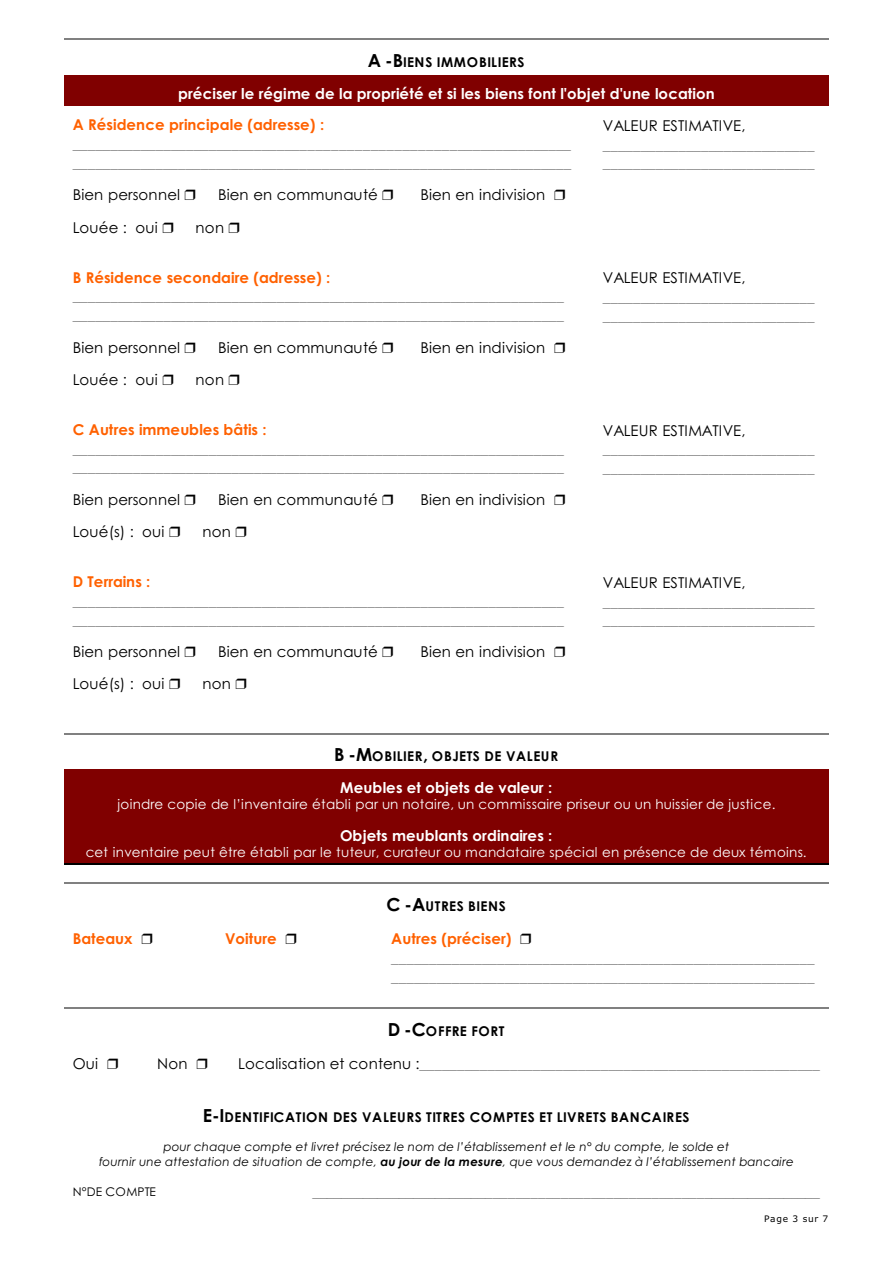
<style>
.page{position:relative;width:894px;height:1263px;background:#fff}
.page>*{position:absolute;margin:0;border:0;box-sizing:border-box;transform-origin:0 0}
.t1{font:15px/18.8px "Century Gothic";letter-spacing:.01em;color:#808080}
.t2{font:15px "Century Gothic";letter-spacing:.01em;color:#000}
.t3{font:700 15px "Century Gothic";letter-spacing:.005em;color:#ff6100}
.t4{font:700 15px "Century Gothic";letter-spacing:.01em;color:#fff}
.t5{font:13.5px "Century Gothic";letter-spacing:.015em;color:#fff}
.t6{font:700 13.5px "Century Gothic";letter-spacing:.04em;color:#000}
.t7{font:italic 12px/14.7px "Century Gothic";letter-spacing:.015em;color:#000;text-align:center}
.t8{font:12px "Century Gothic";letter-spacing:.01em;color:#000}
.t9{font:9px "Verdana";letter-spacing:.08em;color:#000}
.s1{font-size:18px}
.s2{color:#000}
.s3{font-weight:700}
</style>
<div class="page">
<div style="left:64px;top:75px;width:765px;height:31px;background:#800000"></div>
<div style="left:64px;top:769px;width:765px;height:47px;background:#800000"></div>
<div style="left:64px;top:817px;width:765px;height:47px;background:#800000"></div>
<hr style="left:64px;top:863px;width:765px;height:1px;background:#000">
<hr style="left:64px;top:38px;width:765px;height:1px;background:#808080">
<hr style="left:64px;top:734px;width:765px;height:1px;background:#808080">
<hr style="left:64px;top:883px;width:765px;height:1px;background:#808080">
<hr style="left:64px;top:1007px;width:765px;height:2px;background:#808080">
<p class="t6" style="left:368px;top:57px;width:158px"><span class="s1">A -B</span>IENS IMMOBILIERS</p>
<p class="t4" style="left:178px;top:88px;width:538px">préciser le régime de la propriété et si les biens font l'objet d'une location</p>
<p class="t3" style="left:73px;top:119px;width:253px">A Résidence principale (adresse) :</p>
<p class="t1" style="left:73px;top:136px;width:500px">_________________________________________________________________ __________________________________________________________________</p>
<p class="t2" style="left:603px;top:120px;width:144px">VALEUR ESTIMATIVE,</p>
<p class="t1" style="left:603px;top:136px;width:213px">____________________________ ____________________________</p>
<p class="t2" style="left:73px;top:189px;width:109px">Bien personnel</p>
<p class="t2" style="left:218px;top:189px;width:161px">Bien en communauté</p>
<p class="t2" style="left:420px;top:189px;width:126px">Bien en indivision</p>
<p class="t2" style="left:73px;top:221px;width:87px">Louée : oui</p>
<p class="t2" style="left:196px;top:221px;width:30px">non</p>
<p class="t3" style="left:73px;top:271px;width:259px">B Résidence secondaire (adresse) :</p>
<p class="t1" style="left:73px;top:288px;width:493px">_________________________________________________________________ _________________________________________________________________</p>
<p class="t2" style="left:73px;top:341px;width:109px">Bien personnel</p>
<p class="t2" style="left:218px;top:341px;width:161px">Bien en communauté</p>
<p class="t2" style="left:420px;top:341px;width:126px">Bien en indivision</p>
<p class="t2" style="left:73px;top:374px;width:87px">Louée : oui</p>
<p class="t2" style="left:196px;top:374px;width:30px">non</p>
<p class="t3" style="left:73px;top:424px;width:195px">C Autres immeubles bâtis :</p>
<p class="t1" style="left:73px;top:440px;width:493px">_________________________________________________________________ _________________________________________________________________</p>
<p class="t2" style="left:73px;top:494px;width:109px">Bien personnel</p>
<p class="t2" style="left:218px;top:494px;width:161px">Bien en communauté</p>
<p class="t2" style="left:420px;top:494px;width:126px">Bien en indivision</p>
<p class="t2" style="left:73px;top:526px;width:93px">Loué(s) : oui</p>
<p class="t2" style="left:202px;top:526px;width:30px">non</p>
<p class="t3" style="left:73px;top:576px;width:79px">D Terrains :</p>
<p class="t1" style="left:73px;top:592px;width:493px">_________________________________________________________________ _________________________________________________________________</p>
<p class="t2" style="left:73px;top:646px;width:109px">Bien personnel</p>
<p class="t2" style="left:218px;top:646px;width:161px">Bien en communauté</p>
<p class="t2" style="left:420px;top:646px;width:126px">Bien en indivision</p>
<p class="t2" style="left:73px;top:678px;width:93px">Loué(s) : oui</p>
<p class="t2" style="left:202px;top:678px;width:30px">non</p>
<p class="t2" style="left:603px;top:272px;width:144px">VALEUR ESTIMATIVE,</p>
<p class="t1" style="left:603px;top:289px;width:213px">____________________________ ____________________________</p>
<p class="t2" style="left:603px;top:424px;width:144px">VALEUR ESTIMATIVE,</p>
<p class="t1" style="left:603px;top:441px;width:213px">____________________________ ____________________________</p>
<p class="t2" style="left:603px;top:577px;width:144px">VALEUR ESTIMATIVE,</p>
<p class="t1" style="left:603px;top:593px;width:213px">____________________________ ____________________________</p>
<p class="t6" style="left:334px;top:751px;width:226px"><span class="s1">B -M</span>OBILIER<span class="s1">,</span> OBJETS DE VALEUR</p>
<p class="t4" style="left:340px;top:782px;width:214px">Meubles et objets de valeur :</p>
<p class="t5" style="left:117px;top:799px;width:660px">joindre copie de l’inventaire établi par un notaire, un commissaire priseur ou un huissier de justice.</p>
<p class="t4" style="left:340px;top:830px;width:214px">Objets meublants ordinaires :</p>
<p class="t5" style="left:86px;top:847px;width:723px">cet inventaire peut être établi par le tuteur, curateur ou mandataire spécial en présence de deux témoins.</p>
<p class="t6" style="left:387px;top:901px;width:121px"><span class="s1">C -A</span>UTRES BIENS</p>
<p class="t3" style="left:73px;top:933px;width:61px">Bateaux</p>
<p class="t3" style="left:225px;top:933px;width:53px">Voiture</p>
<p class="t3" style="left:391px;top:933px;width:122px">Autres (préciser)</p>
<p class="t1" style="left:391px;top:949px;width:425px">________________________________________________________ ________________________________________________________</p>
<p class="t6" style="left:388px;top:1026px;width:118px"><span class="s1">D -C</span>OFFRE FORT</p>
<p class="t2" style="left:73px;top:1057px;width:27px">Oui</p>
<p class="t2" style="left:157px;top:1057px;width:32px">Non</p>
<p class="t1" style="left:238px;top:1055px;width:583px"><span class="s2">Localisation et contenu :</span>_____________________________________________________</p>
<p class="t6" style="left:203px;top:1111px;width:488px"><span class="s1">E-I</span>DENTIFICATION DES VALEURS TITRES COMPTES ET LIVRETS BANCAIRES</p>
<p class="t7" style="left:99px;top:1140px;width:696px">pour chaque compte et livret précisez le nom de l’établissement et le n° du compte, le solde et<br>fournir une attestation de situation de compte, <span class="s3">au jour de la mesure</span>, que vous demandez à l’établissement bancaire</p>
<p class="t8" style="left:73px;top:1187px;width:85px">N°DE COMPTE</p>
<p class="t1" style="left:312px;top:1184px;width:509px">_____________________________________________________________________</p>
<p class="t9" style="left:764px;top:1216px;width:66px">Page 3 sur 7</p>
</div>
